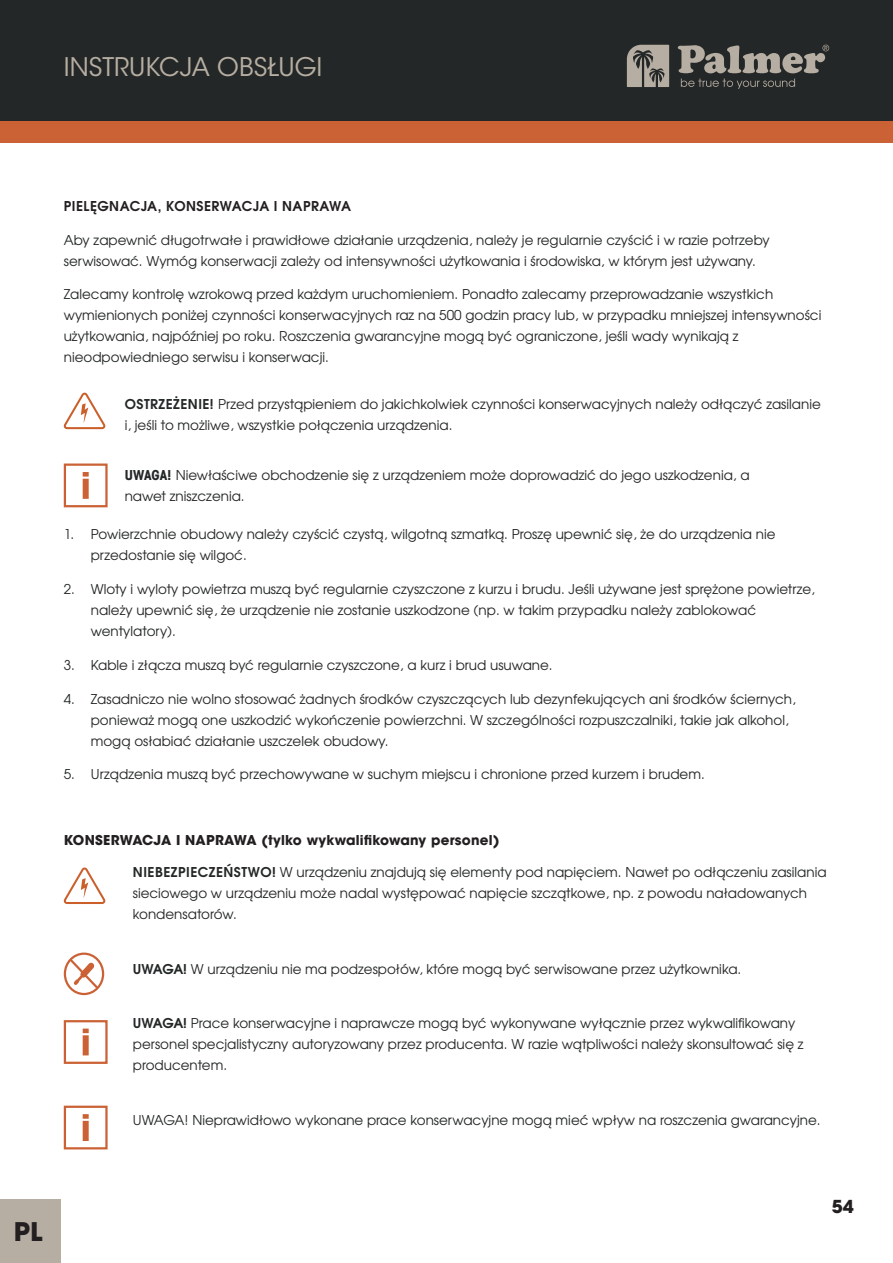
<style>
.page{position:relative;width:893px;height:1263px;background:#fff}
.page>*{position:absolute;margin:0;border:0;box-sizing:border-box;transform-origin:0 0}
.t1{font:25.5px "ITC Avant Garde Std";color:#b6aea2}
.t2{font:700 25.5px "ITC Avant Garde Std";color:#231f20}
.t3{font:700 17.7px "ITC Avant Garde Std";color:#231f20}
.t4{font:13.5px/21px "Te X Gyre Adventor";color:#242727}
.t5{font:700 13.5px "ITC Avant Garde Std";letter-spacing:.02em;color:#231f20}
.t6{font:700 13.5px "Te X Gyre Adventor";letter-spacing:.035em;color:#231f20}
.s1{font-weight:700}
.s2{font-family:"ITC Avant Garde Std";font-weight:700;font-stretch:condensed}
</style>
<div class="page">
<div style="left:0;top:0;width:893px;height:123px;background:#242727"></div>
<div style="left:0;top:121px;width:893px;height:21px;background:#cb6236"></div>
<svg style="left:678px;top:45px;width:151px;height:28px"></svg>
<svg style="left:627px;top:45px;width:42px;height:42px"></svg>
<svg style="left:681px;top:79px;width:114px;height:10px"></svg>
<div style="left:0;top:1199px;width:61px;height:64px;background:#b6aea2"></div>
<svg style="left:64px;top:392px;width:41px;height:37px"></svg>
<div style="left:64px;top:463px;width:44px;height:44px;border:2px solid #cb6236"></div>
<svg style="left:83px;top:472px;width:6px;height:27px"></svg>
<div style="left:64px;top:1020px;width:44px;height:44px;border:2px solid #cb6236"></div>
<svg style="left:83px;top:1028px;width:6px;height:27px"></svg>
<div style="left:64px;top:1106px;width:44px;height:43px;border:2px solid #cb6236"></div>
<svg style="left:83px;top:1114px;width:6px;height:27px"></svg>
<div style="left:64px;top:952px;width:40px;height:43px;border:2px solid #cb6236;border-radius:50%"></div>
<svg style="left:67px;top:956px;width:34px;height:35px"></svg>
<svg style="left:64px;top:867px;width:41px;height:37px"></svg>
<h1 class="t1" style="left:64px;top:52px;width:260px">INSTRUKCJA OBSŁUGI</h1>
<p class="t6" style="left:64px;top:194px;width:289px">PIELĘGNACJA, KONSERWACJA I NAPRAWA</p>
<p class="t4" style="left:64px;top:228px;width:708px">Aby zapewnić długotrwałe i prawidłowe działanie urządzenia, należy je regularnie czyścić i w razie potrzeby serwisować. Wymóg konserwacji zależy od intensywności użytkowania i środowiska, w którym jest używany.</p>
<p class="t4" style="left:64px;top:283px;width:759px">Zalecamy kontrolę wzrokową przed każdym uruchomieniem. Ponadto zalecamy przeprowadzanie wszystkich wymienionych poniżej czynności konserwacyjnych raz na 500 godzin pracy lub, w przypadku mniejszej intensywności użytkowania, najpóźniej po roku. Roszczenia gwarancyjne mogą być ograniczone, jeśli wady wynikają z nieodpowiedniego serwisu i konserwacji.</p>
<p class="t4" style="left:125px;top:393px;width:698px"><span class="s1">OSTRZEŻENIE!</span> Przed przystąpieniem do jakichkolwiek czynności konserwacyjnych należy odłączyć zasilanie i, jeśli to możliwe, wszystkie połączenia urządzenia.</p>
<p class="t4" style="left:125px;top:464px;width:626px"><span class="s2">UWAGA!</span> Niewłaściwe obchodzenie się z urządzeniem może doprowadzić do jego uszkodzenia, a nawet zniszczenia.</p>
<p class="t4" style="left:91px;top:523px;width:686px;text-indent:-27px">1. Powierzchnie obudowy należy czyścić czystą, wilgotną szmatką. Proszę upewnić się, że do urządzenia nie przedostanie się wilgoć.</p>
<p class="t4" style="left:91px;top:578px;width:726px;text-indent:-27px">2. Wloty i wyloty powietrza muszą być regularnie czyszczone z kurzu i brudu. Jeśli używane jest sprężone powietrze, należy upewnić się, że urządzenie nie zostanie uszkodzone (np. w takim przypadku należy zablokować wentylatory).</p>
<p class="t4" style="left:64px;top:653px;width:490px">3. Kable i złącza muszą być regularnie czyszczone, a kurz i brud usuwane.</p>
<p class="t4" style="left:91px;top:687px;width:706px;text-indent:-27px">4. Zasadniczo nie wolno stosować żadnych środków czyszczących lub dezynfekujących ani środków ściernych, ponieważ mogą one uszkodzić wykończenie powierzchni. W szczególności rozpuszczalniki, takie jak alkohol, mogą osłabiać działanie uszczelek obudowy.</p>
<p class="t4" style="left:64px;top:763px;width:642px">5. Urządzenia muszą być przechowywane w suchym miejscu i chronione przed kurzem i brudem.</p>
<p class="t5" style="left:64px;top:831px;width:437px">KONSERWACJA I NAPRAWA (tylko wykwalifikowany personel)</p>
<p class="t4" style="left:133px;top:861px;width:695px"><span class="s1">NIEBEZPIECZEŃSTWO!</span> W urządzeniu znajdują się elementy pod napięciem. Nawet po odłączeniu zasilania sieciowego w urządzeniu może nadal występować napięcie szczątkowe, np. z powodu naładowanych kondensatorów.</p>
<p class="t4" style="left:133px;top:957px;width:610px"><span class="s1">UWAGA!</span> W urządzeniu nie ma podzespołów, które mogą być serwisowane przez użytkownika.</p>
<p class="t4" style="left:133px;top:1012px;width:672px"><span class="s1">UWAGA!</span> Prace konserwacyjne i naprawcze mogą być wykonywane wyłącznie przez wykwalifikowany personel specjalistyczny autoryzowany przez producenta. W razie wątpliwości należy skonsultować się z producentem.</p>
<p class="t4" style="left:133px;top:1109px;width:689px">UWAGA! Nieprawidłowo wykonane prace konserwacyjne mogą mieć wpływ na roszczenia gwarancyjne.</p>
<h1 class="t2" style="left:14px;top:1214px;width:30px">PL</h1>
<h2 class="t3" style="left:832px;top:1195px;width:23px">54</h2>
</div>
